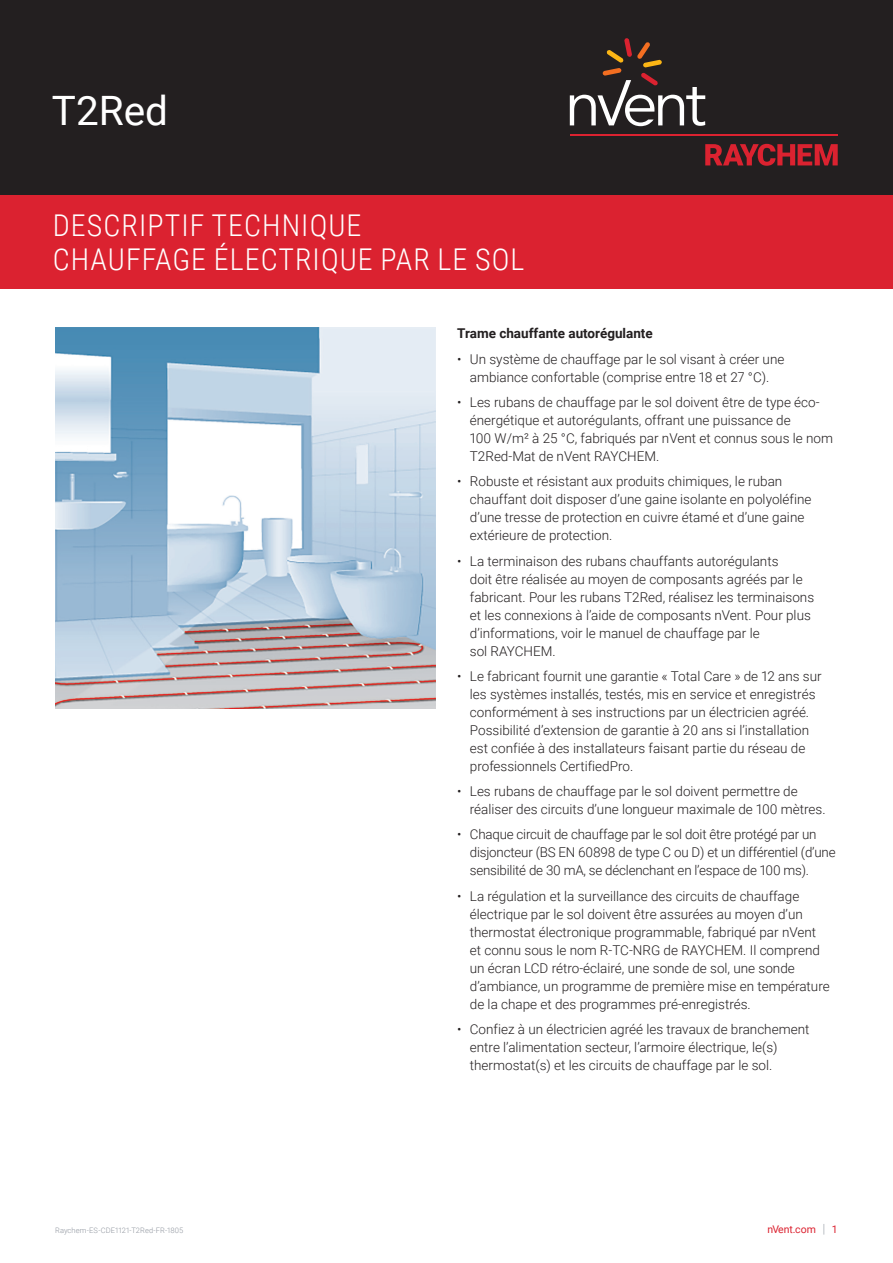
<style>
.page{position:relative;width:893px;height:1263px;background:#fff}
.page>*{position:absolute;margin:0;border:0;box-sizing:border-box;transform-origin:0 0}
.t1{font:40.5px "Roboto";color:#fff}
.t2{font:300 30px/33.8px "Roboto Condensed";letter-spacing:.035em;color:#fff}
.t3{font:300 13.5px/18px "Roboto";color:#231f20}
.t4{font:700 13.5px "Roboto";color:#231f20}
.t5{font:10.5px "Roboto";color:#db2230}
.t6{font:300 7.5px "Roboto";letter-spacing:.015em;color:#8f959e}
.s1{font-weight:300;font-size:12.6px;color:#8f959e}
</style>
<div class="page">
<div style="left:0;top:0;width:893px;height:196px;background:#231f20"></div>
<svg style="left:705px;top:144px;width:133px;height:22px"></svg>
<hr style="left:570px;top:134px;width:268px;height:2px;background:#db2230">
<svg style="left:570px;top:38px;width:135px;height:88px"></svg>
<div style="left:0;top:196px;width:893px;height:93px;background:#db2230"></div>
<img style="left:55px;top:327px;width:381px;height:381px">
<h1 class="t1" style="left:52px;top:82px;width:118px">T2Red</h1>
<h2 class="t2" style="left:53px;top:208px;width:473px">DESCRIPTIF TECHNIQUE<br>CHAUFFAGE ÉLECTRIQUE PAR LE SOL</h2>
<p class="t4" style="left:457px;top:323px;width:197px">Trame chauffante autorégulante</p>
<p class="t3" style="left:457px;top:350px;width:329px;text-align:center">• Un système de chauffage par le sol visant à créer une ambiance confortable (comprise entre 18 et 27 °C).</p>
<p class="t3" style="left:470px;top:393px;width:365px;text-indent:-13px">• Les rubans de chauffage par le sol doivent être de type éco&shy;énergétique et autorégulants, offrant une puissance de<br>100 W/m² à 25 °C, fabriqués par nVent et connus sous le nom T2Red-Mat de nVent RAYCHEM.</p>
<p class="t3" style="left:470px;top:472px;width:343px;text-indent:-13px">• Robuste et résistant aux produits chimiques, le ruban chauffant doit disposer d’une gaine isolante en polyoléfine d’une tresse de protection en cuivre étamé et d’une gaine extérieure de protection.</p>
<p class="t3" style="left:470px;top:551px;width:346px;text-indent:-13px">• La terminaison des rubans chauffants autorégulants<br>doit être réalisée au moyen de composants agréés par le fabricant. Pour les rubans T2Red, réalisez les terminaisons et les connexions à l’aide de composants nVent. Pour plus d’informations, voir le manuel de chauffage par le<br>sol RAYCHEM.</p>
<p class="t3" style="left:470px;top:666px;width:353px;text-indent:-13px">• Le fabricant fournit une garantie « Total Care » de 12 ans sur les systèmes installés, testés, mis en service et enregistrés conformément à ses instructions par un électricien agréé.<br>Possibilité d’extension de garantie à 20 ans si l’installation est confiée à des installateurs faisant partie du réseau de professionnels CertifiedPro.</p>
<p class="t3" style="left:470px;top:782px;width:357px;text-indent:-13px">• Les rubans de chauffage par le sol doivent permettre de réaliser des circuits d’une longueur maximale de 100 mètres.</p>
<p class="t3" style="left:470px;top:825px;width:367px;text-indent:-13px">• Chaque circuit de chauffage par le sol doit être protégé par un disjoncteur (BS EN 60898 de type C ou D) et un différentiel (d’une sensibilité de 30 mA, se déclenchant en l’espace de 100 ms).</p>
<p class="t3" style="left:470px;top:886px;width:361px;text-indent:-13px">• La régulation et la surveillance des circuits de chauffage électrique par le sol doivent être assurées au moyen d’un thermostat électronique programmable, fabriqué par nVent et connu sous le nom R-TC-NRG de RAYCHEM. Il comprend un écran LCD rétro-éclairé, une sonde de sol, une sonde d’ambiance, un programme de première mise en température de la chape et des programmes pré-enregistrés.</p>
<p class="t3" style="left:470px;top:1019px;width:341px;text-indent:-13px">• Confiez à un électricien agréé les travaux de branchement entre l’alimentation secteur, l’armoire électrique, le(s) thermostat(s) et les circuits de chauffage par le sol.</p>
<p class="t6" style="left:55px;top:1225px;width:130px">Raychem-ES-CDE1121-T2Red-FR-1805</p>
<p class="t5" style="left:767px;top:1222px;width:72px">nVent.com <span class="s1">|</span> 1</p>
</div>
